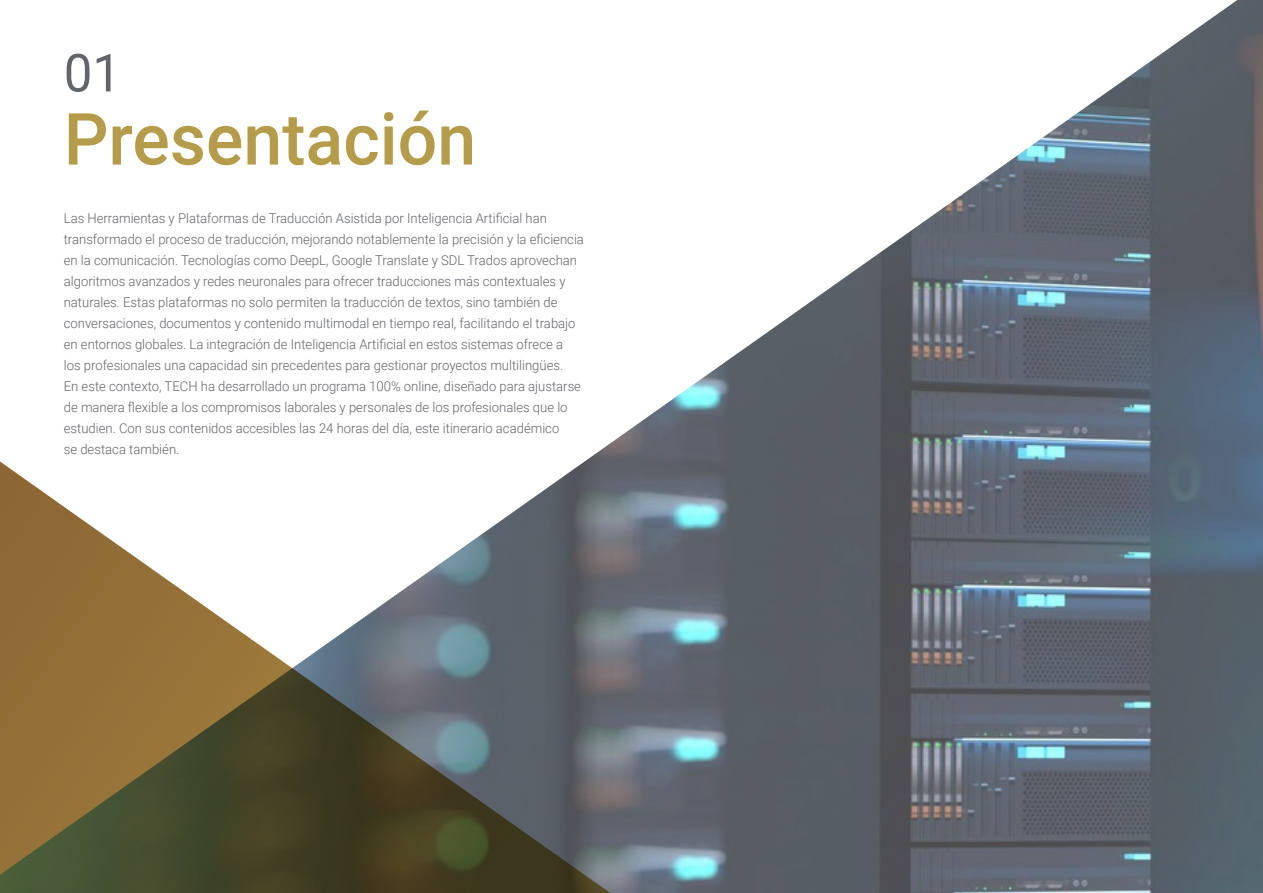
<style>
.page{position:relative;width:1263px;height:893px;background:#fff}
.page>*{position:absolute;margin:0;border:0;box-sizing:border-box;transform-origin:0 0}
.t1{font:500 72px "Roboto";color:#b49c4b}
.t2{font:52.5px "Roboto";color:#61646a}
.t3{font:300 13.5px/21px "Roboto";color:#61646a}
</style>
<div class="page">
<img style="left:606px;top:0;width:657px;height:893px">
<svg style="left:0;top:446px;width:640px;height:447px"></svg>
<h2 class="t2" style="left:64px;top:36px;width:59px">01</h2>
<h1 class="t1" style="left:64px;top:89px;width:414px">Presentación</h1>
<p class="t3" style="left:64px;top:207px;width:522px">Las Herramientas y Plataformas de Traducción Asistida por Inteligencia Artificial han transformado el proceso de traducción, mejorando notablemente la precisión y la eficiencia en la comunicación. Tecnologías como DeepL, Google Translate y SDL Trados aprovechan algoritmos avanzados y redes neuronales para ofrecer traducciones más contextuales y naturales. Estas plataformas no solo permiten la traducción de textos, sino también de conversaciones, documentos y contenido multimodal en tiempo real, facilitando el trabajo en entornos globales. La integración de Inteligencia Artificial en estos sistemas ofrece a<br>los profesionales una capacidad sin precedentes para gestionar proyectos multilingües.<br>En este contexto, TECH ha desarrollado un programa 100% online, diseñado para ajustarse de manera flexible a los compromisos laborales y personales de los profesionales que lo estudien. Con sus contenidos accesibles las 24 horas del día, este itinerario académico<br>se destaca también.</p>
</div>
